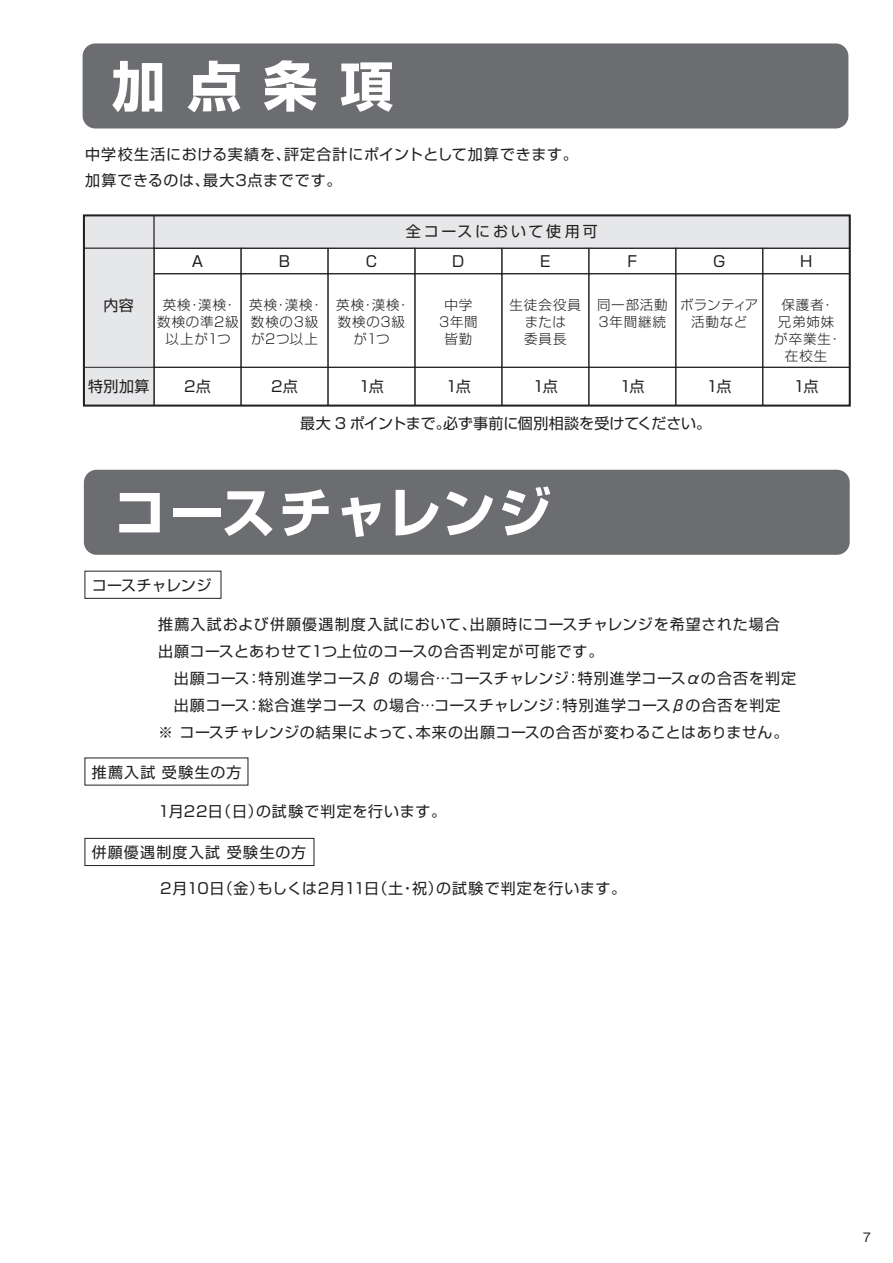
<style>
.page{position:relative;width:893px;height:1263px;background:#fff}
.page>*{position:absolute;margin:0;border:0;box-sizing:border-box;transform-origin:0 0}
.t1{font:700 53.55px "Shin Go Pro";letter-spacing:.055em;color:#fff}
.t2{font:15px/27px "Shin Go Pro";letter-spacing:.045em;color:#231f20}
.t3{font:15px "Shin Go Pro";letter-spacing:-.005em;color:#231f20}
.t4{font:15px "Shin Go Pro";letter-spacing:.08em;color:#231f20}
.t5{font:15px "Shin Go Pro";letter-spacing:.185em;color:#231f20}
.t6{font:15px "Shin Go Pro";letter-spacing:.01em;color:#231f20}
.t7{font:300 13.5px/17px "Shin Go Pro";letter-spacing:.06em;color:#231f20;text-align:center}
.t8{font:300 13.5px/17px "Shin Go Pro";letter-spacing:.025em;color:#231f20;text-align:center}
.t9{font:12px "Gothic MB101 Pro";color:#231f20}
</style>
<div class="page">
<div style="left:83px;top:43px;width:765px;height:85px;background:#6c6d70;border-radius:13px"></div>
<div style="left:84px;top:470px;width:766px;height:85px;background:#6c6d70;border-radius:13px"></div>
<div style="left:85px;top:571px;width:136px;height:28px;border:1px solid #231f20"></div>
<div style="left:85px;top:838px;width:229px;height:28px;border:1px solid #231f20"></div>
<div style="left:84px;top:215px;width:70px;height:33px;background:#e6e7e9"></div>
<div style="left:84px;top:367px;width:70px;height:39px;background:#e6e7e9"></div>
<div style="left:84px;top:248px;width:70px;height:119px;background:#e6e7e9"></div>
<div style="left:84px;top:248px;width:70px;height:120px;border:1px solid #231f20"></div>
<div style="left:154px;top:215px;width:696px;height:33px;background:#e6e7e9"></div>
<div style="left:154px;top:367px;width:87px;height:39px;border:1px solid #231f20"></div>
<div style="left:154px;top:248px;width:87px;height:26px;border:1px solid #231f20"></div>
<div style="left:154px;top:273px;width:87px;height:95px;border:1px solid #231f20"></div>
<div style="left:241px;top:367px;width:87px;height:39px;border:1px solid #231f20"></div>
<div style="left:241px;top:248px;width:87px;height:26px;border:1px solid #231f20"></div>
<div style="left:241px;top:273px;width:87px;height:95px;border:1px solid #231f20"></div>
<div style="left:328px;top:367px;width:87px;height:39px;border:1px solid #231f20"></div>
<div style="left:328px;top:248px;width:87px;height:26px;border:1px solid #231f20"></div>
<div style="left:328px;top:273px;width:87px;height:95px;border:1px solid #231f20"></div>
<div style="left:415px;top:248px;width:87px;height:26px;border:1px solid #231f20"></div>
<div style="left:415px;top:273px;width:87px;height:95px;border:1px solid #231f20"></div>
<div style="left:501px;top:367px;width:88px;height:39px;border:1px solid #231f20"></div>
<div style="left:501px;top:248px;width:88px;height:26px;border:1px solid #231f20"></div>
<div style="left:501px;top:273px;width:88px;height:95px;border:1px solid #231f20"></div>
<div style="left:588px;top:367px;width:88px;height:39px;border:1px solid #231f20"></div>
<div style="left:588px;top:248px;width:88px;height:26px;border:1px solid #231f20"></div>
<div style="left:588px;top:273px;width:88px;height:95px;border:1px solid #231f20"></div>
<div style="left:675px;top:367px;width:88px;height:39px;border:1px solid #231f20"></div>
<div style="left:675px;top:248px;width:88px;height:26px;border:1px solid #231f20"></div>
<div style="left:675px;top:273px;width:88px;height:95px;border:1px solid #231f20"></div>
<div style="left:762px;top:367px;width:88px;height:39px;border:1px solid #231f20"></div>
<div style="left:762px;top:248px;width:88px;height:26px;border:1px solid #231f20"></div>
<div style="left:762px;top:273px;width:88px;height:95px;border:1px solid #231f20"></div>
<div style="left:83px;top:214px;width:768px;height:193px;border:2px solid #231f20"></div>
<h1 class="t1" style="left:112px;top:44px;width:282px">加点条項</h1>
<p class="t2" style="left:85px;top:140px;width:494px;line-height:25.5px">中学校生活における実績を、評定合計にポイントとして加算できます。加算できるのは、最大3点までです。</p>
<p class="t5" style="left:406px;top:219px;width:194px">全コースにおいて使用可</p>
<p class="t2" style="left:192px;top:246px;width:13px">A</p>
<p class="t2" style="left:279px;top:246px;width:13px">B</p>
<p class="t2" style="left:366px;top:246px;width:13px">C</p>
<p class="t2" style="left:452px;top:246px;width:14px">D</p>
<p class="t2" style="left:540px;top:246px;width:12px">E</p>
<p class="t2" style="left:628px;top:246px;width:11px">F</p>
<p class="t2" style="left:713px;top:246px;width:14px">G</p>
<p class="t2" style="left:800px;top:246px;width:14px">H</p>
<p class="t2" style="left:104px;top:290px;width:32px">内容</p>
<p class="t2" style="left:88px;top:371px;width:63px">特別加算</p>
<p class="t7" style="left:157px;top:295px;width:83px">英検・漢検・数検の準2級以上が1つ</p>
<p class="t7" style="left:249px;top:295px;width:75px;text-align:left">英検・漢検・数検の3級が2つ以上</p>
<p class="t7" style="left:336px;top:295px;width:75px">英検・漢検・数検の3級が1つ</p>
<p class="t7" style="left:439px;top:295px;width:40px">中学<br>3年間皆勤</p>
<p class="t7" style="left:510px;top:295px;width:73px">生徒会役員または<br>委員長</p>
<p class="t7" style="left:597px;top:295px;width:72px;text-align:left">同一部活動<br>3年間継続</p>
<p class="t8" style="left:680px;top:295px;width:80px">ボランティア活動など</p>
<p class="t7" style="left:774px;top:295px;width:69px">保護者・兄弟姉妹が卒業生・在校生</p>
<p class="t2" style="left:184px;top:371px;width:28px">2点</p>
<p class="t2" style="left:271px;top:371px;width:28px">2点</p>
<p class="t2" style="left:359px;top:371px;width:26px">1点</p>
<p class="t2" style="left:446px;top:371px;width:26px">1点</p>
<p class="t2" style="left:533px;top:371px;width:26px">1点</p>
<p class="t2" style="left:620px;top:371px;width:26px">1点</p>
<p class="t2" style="left:707px;top:371px;width:26px">1点</p>
<p class="t2" style="left:793px;top:371px;width:26px">1点</p>
<p class="t3" style="left:300px;top:411px;width:413px">最大 3 ポイントまで。必ず事前に個別相談を受けてください。</p>
<h1 class="t1" style="left:113px;top:470px;width:440px">コースチャレンジ</h1>
<p class="t6" style="left:92px;top:573px;width:121px">コースチャレンジ</p>
<p class="t2" style="left:158px;top:609px;width:640px">推薦入試および併願優遇制度入試において、出願時にコースチャレンジを希望された場合出願コースとあわせて1つ上位のコースの合否判定が可能です。<br>　出願コース：特別進学コースβ の場合…コースチャレンジ：特別進学コースαの合否を判定　出願コース：総合進学コース の場合…コースチャレンジ：特別進学コースβの合否を判定※ コースチャレンジの結果によって、本来の出願コースの合否が変わることはありません。</p>
<p class="t4" style="left:92px;top:759px;width:151px">推薦入試 受験生の方</p>
<p class="t2" style="left:158px;top:796px;width:289px">1月22日（日）の試験で判定を行います。</p>
<p class="t4" style="left:92px;top:840px;width:216px">併願優遇制度入試 受験生の方</p>
<p class="t2" style="left:160px;top:873px;width:467px">2月10日（金）もしくは2月11日（土・祝）の試験で判定を行います。</p>
<p class="t9" style="left:863px;top:1228px;width:10px">7</p>
</div>
